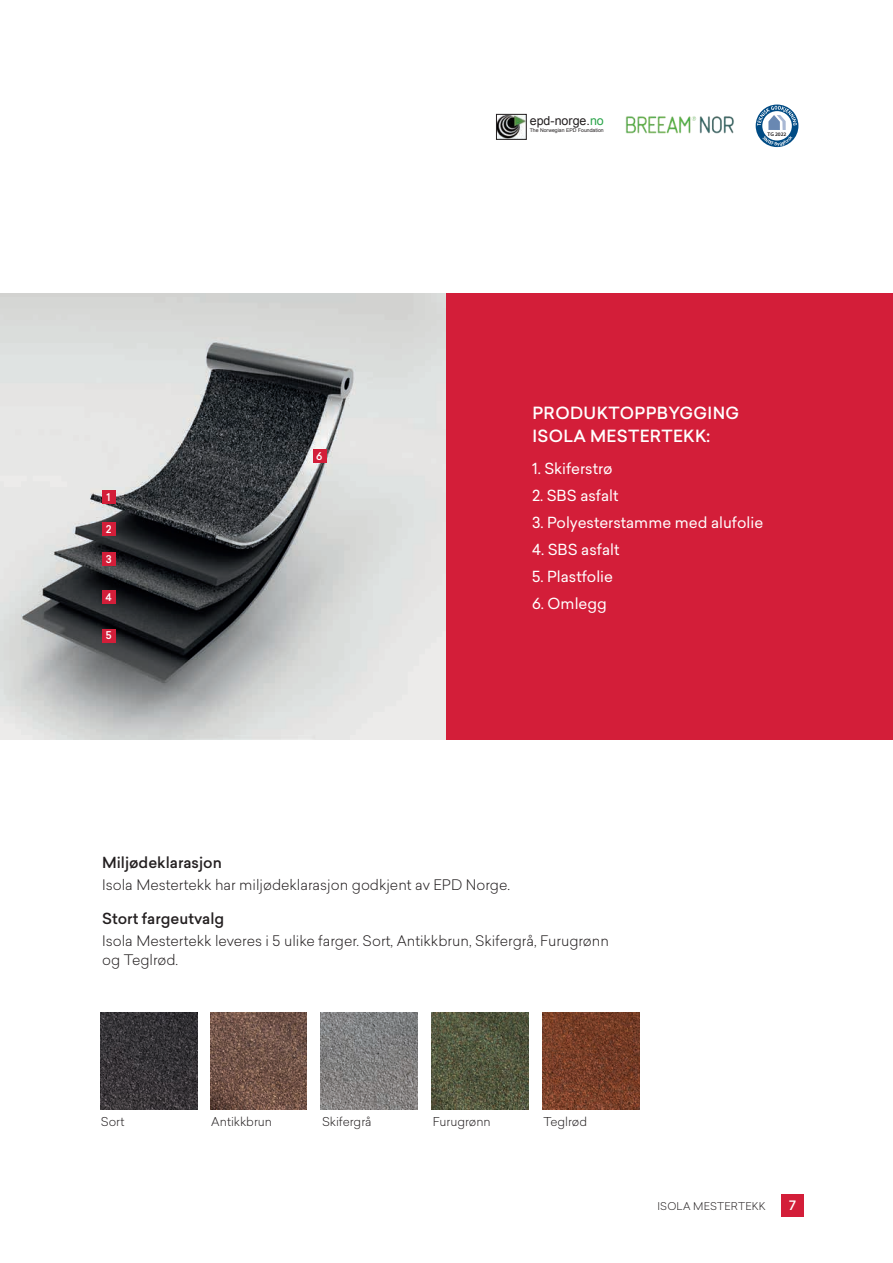
<style>
.page{position:relative;width:893px;height:1263px;background:#fff}
.page>*{position:absolute;margin:0;border:0;box-sizing:border-box;transform-origin:0 0}
.t1{font:500 16.5px/23px "Sailec";letter-spacing:.02em;color:#fff}
.t2{font:15px "Sailec";color:#fff}
.t3{font:500 15px "Sailec";color:#231f20}
.t4{font:300 14.25px/18.8px "Sailec";color:#231f20}
.t5{font:500 12.75px "Sailec";color:#fff}
.t6{font:12.45px "Arial";color:#231f20}
.t7{font:300 12px "Sailec";color:#231f20}
.t8{font:300 10.5px "Sailec";letter-spacing:.02em;color:#231f20}
.t9{font:500 10.5px "Sailec";color:#fff}
.t10{font:5.25px "Arial";color:#231f20}
.t11{font:600 5.25px "Myriad Pro";color:#231f20}
.s1{color:#29a449}
</style>
<div class="page">
<div style="left:781px;top:1194px;width:23px;height:23px;background:#d31e39"></div>
<img style="left:1px;top:293px;width:445px;height:447px">
<img style="left:0;top:0;width:1px;height:1263px">
<div style="left:446px;top:293px;width:447px;height:447px;background:#d31e39"></div>
<div style="left:102px;top:490px;width:14px;height:14px;background:#d31e39"></div>
<div style="left:102px;top:522px;width:14px;height:14px;background:#d31e39"></div>
<div style="left:313px;top:450px;width:14px;height:13px;background:#d31e39"></div>
<div style="left:102px;top:552px;width:14px;height:14px;background:#d31e39"></div>
<div style="left:102px;top:590px;width:14px;height:14px;background:#d31e39"></div>
<div style="left:102px;top:629px;width:14px;height:13px;background:#d31e39"></div>
<img style="left:321px;top:1013px;width:97px;height:96px">
<img style="left:210px;top:1013px;width:97px;height:96px">
<img style="left:432px;top:1013px;width:96px;height:96px">
<img style="left:542px;top:1013px;width:97px;height:96px">
<img style="left:101px;top:1013px;width:97px;height:96px">
<img style="left:626px;top:116px;width:108px;height:18px">
<img style="left:498px;top:116px;width:26px;height:21px">
<div style="left:496px;top:114px;width:30px;height:25px;border:1px solid #231f20"></div>
<div style="left:756px;top:105px;width:42px;height:42px;background:#004b84;border-radius:50%"></div>
<div style="left:762px;top:111px;width:30px;height:29px;background:#fff;border-radius:50%"></div>
<svg style="left:762px;top:136px;width:30px;height:10px"></svg>
<svg style="left:757px;top:106px;width:40px;height:24px"></svg>
<p class="t9" style="left:107px;top:489px;width:6px">1</p>
<p class="t9" style="left:106px;top:521px;width:7px">2</p>
<p class="t9" style="left:106px;top:551px;width:7px">3</p>
<p class="t9" style="left:106px;top:590px;width:8px">4</p>
<p class="t9" style="left:106px;top:628px;width:7px">5</p>
<p class="t9" style="left:316px;top:449px;width:8px">6</p>
<p class="t6" style="left:530px;top:112px;width:76px">epd-norge.<span class="s1">no</span></p>
<p class="t10" style="left:530px;top:127px;width:75px">The Norwegian EPD Foundation</p>
<p class="t11" style="left:768px;top:130px;width:20px">TG 2022</p>
<p class="t1" style="left:532px;top:402px;width:208px">PRODUKTOPPBYGGING<br>ISOLA MESTERTEKK:</p>
<p class="t2" style="left:532px;top:458px;width:82px">1. Skiferstrø</p>
<p class="t2" style="left:532px;top:485px;width:88px">2. SBS asfalt</p>
<p class="t2" style="left:532px;top:512px;width:233px">3. Polyesterstamme med alufolie</p>
<p class="t2" style="left:532px;top:539px;width:89px">4. SBS asfalt</p>
<p class="t2" style="left:532px;top:566px;width:82px">5. Plastfolie</p>
<p class="t2" style="left:532px;top:593px;width:76px">6. Omlegg</p>
<p class="t3" style="left:102px;top:852px;width:121px">Miljødeklarasjon</p>
<p class="t4" style="left:102px;top:875px;width:409px">Isola Mestertekk har miljødeklarasjon godkjent av EPD Norge.</p>
<p class="t3" style="left:102px;top:908px;width:124px">Stort fargeutvalg</p>
<p class="t4" style="left:102px;top:931px;width:508px">Isola Mestertekk leveres i 5 ulike farger. Sort, Antikkbrun, Skifergrå, Furugrønn og Teglrød.</p>
<p class="t7" style="left:101px;top:1113px;width:25px">Sort</p>
<p class="t7" style="left:211px;top:1113px;width:62px">Antikkbrun</p>
<p class="t7" style="left:322px;top:1113px;width:51px">Skifergrå</p>
<p class="t7" style="left:433px;top:1113px;width:60px">Furugrønn</p>
<p class="t7" style="left:543px;top:1113px;width:45px">Teglrød</p>
<p class="t8" style="left:657px;top:1198px;width:110px">ISOLA MESTERTEKK</p>
<p class="t5" style="left:789px;top:1197px;width:8px">7</p>
</div>
